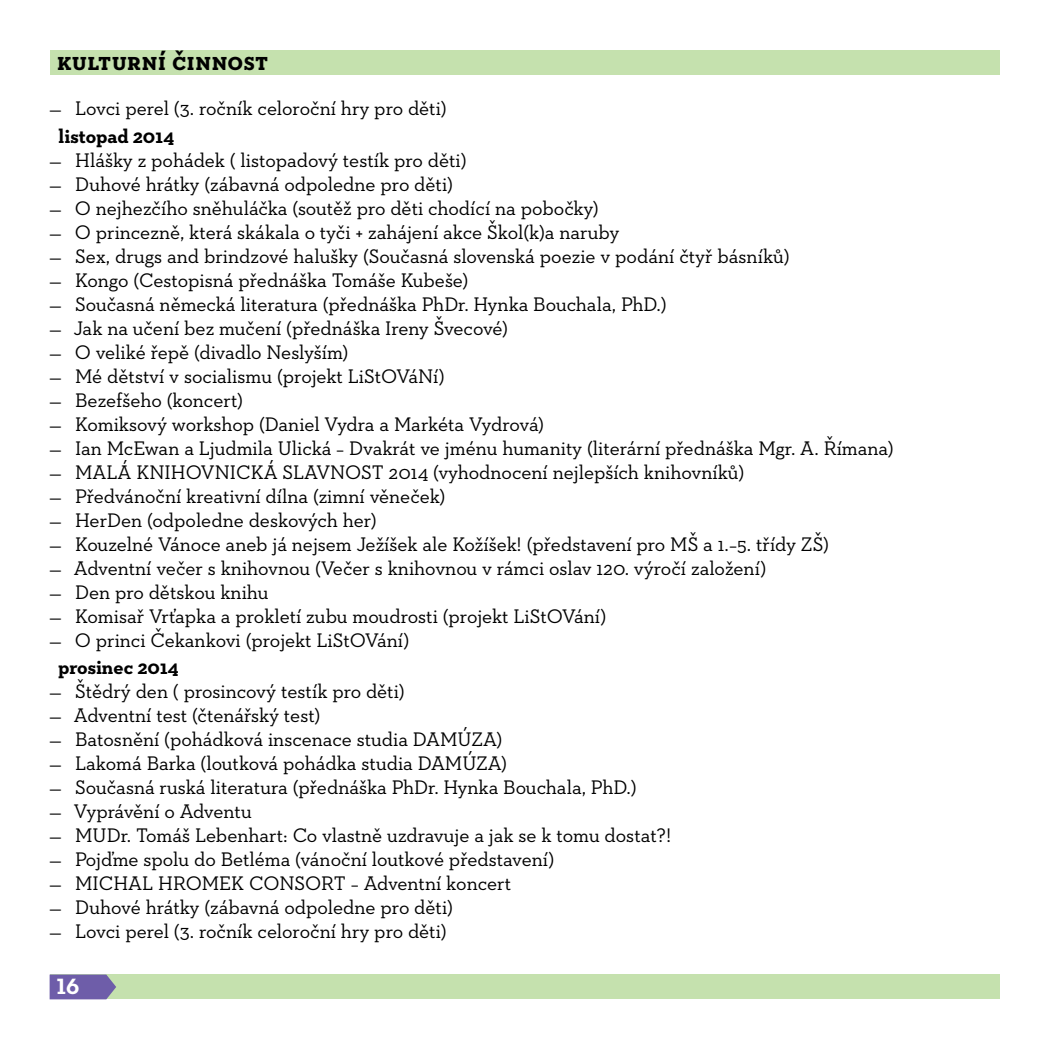
<style>
.page{position:relative;width:1049px;height:1049px;background:#fff}
.page>*{position:absolute;margin:0;border:0;box-sizing:border-box;transform-origin:0 0}
.t1{font:700 25px "Neutraface Slab Text";color:#000}
.t2{font:700 22.5px "Neutraface Slab Text";color:#fff}
.t3{font:20px "Neutraface Slab Text";letter-spacing:-.005em;color:#000}
.t4{font:700 20px "Neutraface Slab Text";letter-spacing:.005em;color:#000}
</style>
<div class="page">
<div style="left:50px;top:50px;width:949px;height:24px;background:#c5e1ae"></div>
<div style="left:50px;top:974px;width:949px;height:25px;background:#c5e1ae"></div>
<svg style="left:50px;top:974px;width:66px;height:25px;background:#7569a9"></svg>
<p class="t1" style="left:57px;top:45px;width:213px">kulturní činnost</p>
<p class="t3" style="left:49px;top:96px;width:399px">— Lovci perel (3. ročník celoroční hry pro děti)</p>
<p class="t4" style="left:59px;top:123px;width:117px">listopad 2014</p>
<p class="t3" style="left:49px;top:147px;width:419px">— Hlášky z pohádek ( listopadový testík pro děti)</p>
<p class="t3" style="left:49px;top:171px;width:405px">— Duhové hrátky (zábavná odpoledne pro děti)</p>
<p class="t3" style="left:49px;top:195px;width:551px">— O nejhezčího sněhuláčka (soutěž pro děti chodící na pobočky)</p>
<p class="t3" style="left:49px;top:219px;width:572px">— O princezně, která skákala o tyči + zahájení akce Škol(k)a naruby</p>
<p class="t3" style="left:49px;top:243px;width:742px">— Sex, drugs and brindzové halušky (Současná slovenská poezie v podání čtyř básníků)</p>
<p class="t3" style="left:49px;top:267px;width:421px">— Kongo (Cestopisná přednáška Tomáše Kubeše)</p>
<p class="t3" style="left:49px;top:291px;width:619px">— Současná německá literatura (přednáška PhDr. Hynka Bouchala, PhD.)</p>
<p class="t3" style="left:49px;top:315px;width:460px">— Jak na učení bez mučení (přednáška Ireny Švecové)</p>
<p class="t3" style="left:49px;top:339px;width:301px">— O veliké řepě (divadlo Neslyším)</p>
<p class="t3" style="left:49px;top:363px;width:397px">— Mé dětství v socialismu (projekt LiStOVáNí)</p>
<p class="t3" style="left:49px;top:387px;width:195px">— Bezefšeho (koncert)</p>
<p class="t3" style="left:49px;top:411px;width:496px">— Komiksový workshop (Daniel Vydra a Markéta Vydrová)</p>
<p class="t3" style="left:49px;top:435px;width:846px">— Ian McEwan a Ljudmila Ulická – Dvakrát ve jménu humanity (literární přednáška Mgr. A. Římana)</p>
<p class="t3" style="left:49px;top:459px;width:697px">— MALÁ KNIHOVNICKÁ SLAVNOST 2014 (vyhodnocení nejlepších knihovníků)</p>
<p class="t3" style="left:49px;top:483px;width:397px">— Předvánoční kreativní dílna (zimní věneček)</p>
<p class="t3" style="left:49px;top:507px;width:329px">— HerDen (odpoledne deskových her)</p>
<p class="t3" style="left:49px;top:531px;width:781px">— Kouzelné Vánoce aneb já nejsem Ježíšek ale Kožíšek! (představení pro MŠ a 1.–5. třídy ZŠ)</p>
<p class="t3" style="left:49px;top:555px;width:718px">— Adventní večer s knihovnou (Večer s knihovnou v rámci oslav 120. výročí založení)</p>
<p class="t3" style="left:49px;top:579px;width:221px">— Den pro dětskou knihu</p>
<p class="t3" style="left:49px;top:603px;width:558px">— Komisař Vrťapka a prokletí zubu moudrosti (projekt LiStOVání)</p>
<p class="t3" style="left:49px;top:627px;width:361px">— O princi Čekankovi (projekt LiStOVání)</p>
<p class="t4" style="left:58px;top:654px;width:122px">prosinec 2014</p>
<p class="t3" style="left:49px;top:679px;width:357px">— Štědrý den ( prosincový testík pro děti)</p>
<p class="t3" style="left:49px;top:703px;width:273px">— Adventní test (čtenářský test)</p>
<p class="t3" style="left:49px;top:727px;width:454px">— Batosnění (pohádková inscenace studia DAMÚZA)</p>
<p class="t3" style="left:49px;top:751px;width:459px">— Lakomá Barka (loutková pohádka studia DAMÚZA)</p>
<p class="t3" style="left:49px;top:775px;width:589px">— Současná ruská literatura (přednáška PhDr. Hynka Bouchala, PhD.)</p>
<p class="t3" style="left:49px;top:799px;width:204px">— Vyprávění o Adventu</p>
<p class="t3" style="left:49px;top:823px;width:623px">— MUDr. Tomáš Lebenhart: Co vlastně uzdravuje a jak se k tomu dostat?!</p>
<p class="t3" style="left:49px;top:847px;width:507px">— Pojďme spolu do Betléma (vánoční loutkové představení)</p>
<p class="t3" style="left:49px;top:871px;width:463px">— MICHAL HROMEK CONSORT – Adventní koncert</p>
<p class="t3" style="left:49px;top:895px;width:405px">— Duhové hrátky (zábavná odpoledne pro děti)</p>
<p class="t3" style="left:49px;top:919px;width:399px">— Lovci perel (3. ročník celoroční hry pro děti)</p>
<p class="t2" style="left:57px;top:972px;width:24px">16</p>
</div>
